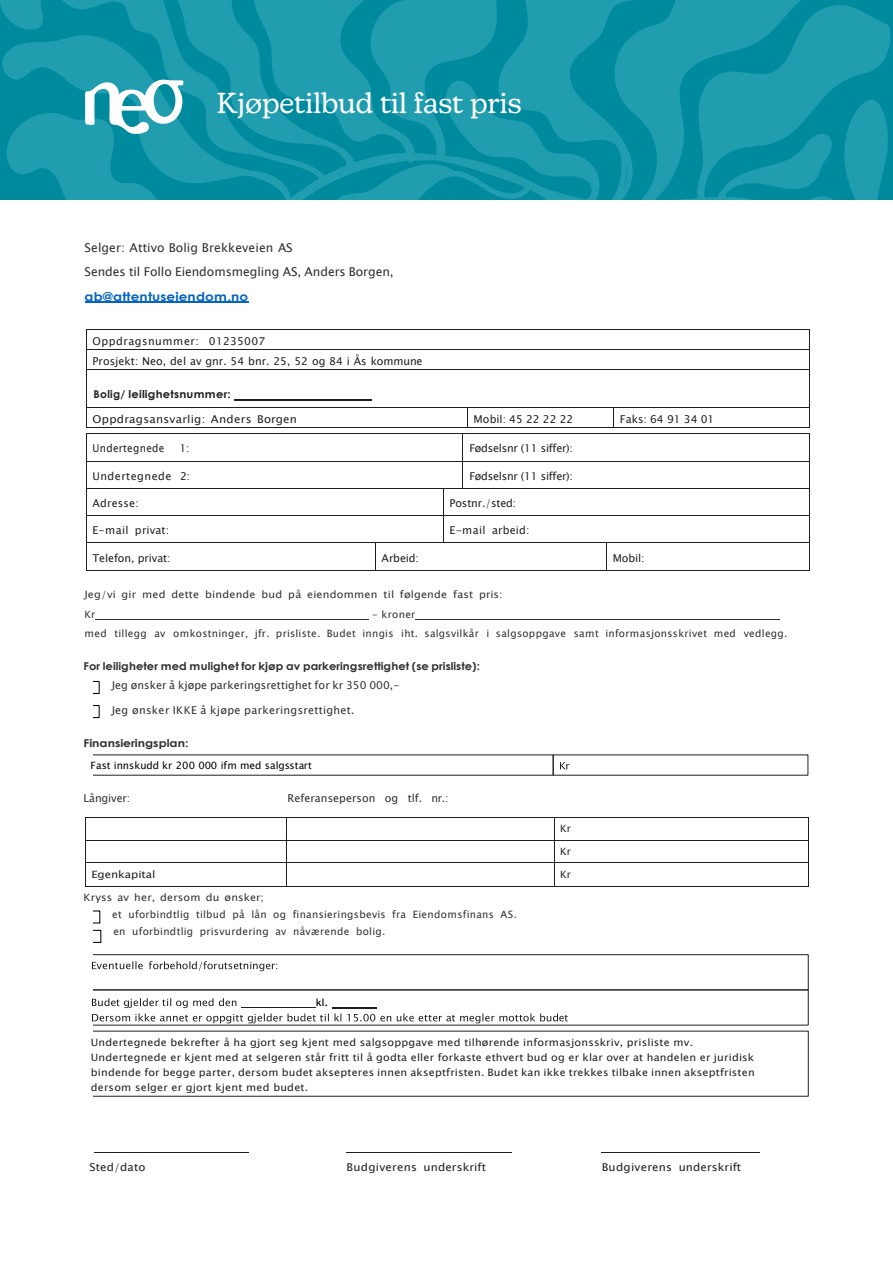
<style>
.page{position:relative;width:893px;height:1263px;background:#fff}
.page>*{position:absolute;margin:0;border:0;box-sizing:border-box;transform-origin:0 0}
.t1{font:28.5px "New Kansas";color:#fff}
.t2{font:12.15px/23.7px "Lucida Sans Unicode";letter-spacing:-.005em;color:#323031}
.t3{font:700 12.15px "Century Gothic";letter-spacing:.015em;color:#0563c1;scale:1.12 1}
.t4{font:10.8px/20.2px "Lucida Sans Unicode";letter-spacing:.01em;color:#231f20}
.t5{font:700 10.8px/19.5px "Century Gothic";letter-spacing:.005em;color:#323031;scale:1.07 1}
.t6{font:10.8px "Lucida Sans Unicode";letter-spacing:.01em;color:#231f20;scale:1.07 1}
.t7{font:10.8px "Lucida Sans Unicode";letter-spacing:.02em;color:#323031}
.t8{font:10.8px "Lucida Sans Unicode";letter-spacing:-.02em;color:#231f20}
.t9{font:10.8px "Lucida Sans Unicode";letter-spacing:-.01em;color:#231f20}
.t10{font:700 10.8px "Century Gothic";letter-spacing:.025em;color:#231f20}
.t11{font:700 10.8px "Century Gothic";letter-spacing:.005em;color:#323031;scale:1.13 1}
.t12{font:10.8px "Lucida Sans Unicode";letter-spacing:.045em;color:#231f20}
.t13{font:10.8px "Lucida Sans Unicode";letter-spacing:.03em;color:#231f20;scale:.93 1}
.t14{font:10.8px "Lucida Sans Unicode";letter-spacing:-.01em;color:#323031}
.t15{font:10.8px "Lucida Sans Unicode";letter-spacing:.01em;color:#231f20;scale:.93 1}
.t16{font:10.05px/15.1px "Lucida Sans Unicode";letter-spacing:.02em;color:#231f20;scale:1.07 1}
.t17{font:10.05px/17.2px "Lucida Sans Unicode";letter-spacing:.03em;color:#323031;scale:1.07 1}
.t18{font:10.05px/19.5px "Lucida Sans Unicode";letter-spacing:.03em;color:#323031}
.t19{font:10.05px "Lucida Sans Unicode";color:#000}
.t20{font:10.05px "Lucida Sans Unicode";letter-spacing:-.005em;color:#231f20;scale:1.14 1}
.t21{font:10.05px "Lucida Sans Unicode";letter-spacing:.02em;color:#231f20}
.s1{font-family:"Lucida Sans Unicode";font-weight:400}
</style>
<div class="page">
<svg style="left:0;top:1px;width:893px;height:199px;fill:#219db0"></svg>
<svg style="left:85px;top:79px;width:99px;height:57px"></svg>
<hr style="left:85px;top:302px;width:164px;height:1px;background:#0563c1">
<hr style="left:87px;top:329px;width:722px;height:1px;background:#231f20">
<hr style="left:87px;top:349px;width:722px;height:1px;background:#231f20">
<hr style="left:234px;top:399px;width:138px;height:1px;background:#221e1f">
<svg style="left:86px;top:329px;width:1px;height:41px"></svg>
<hr style="left:87px;top:369px;width:722px;height:1px;background:#231f20">
<svg style="left:809px;top:329px;width:1px;height:41px"></svg>
<hr style="left:86px;top:370px;width:1px;height:37px;background:#231f20">
<hr style="left:809px;top:370px;width:1px;height:37px;background:#231f20">
<hr style="left:87px;top:407px;width:380px;height:1px;background:#231f20">
<hr style="left:467px;top:407px;width:146px;height:1px;background:#231f20">
<hr style="left:614px;top:407px;width:195px;height:1px;background:#231f20">
<hr style="left:87px;top:427px;width:380px;height:1px;background:#231f20">
<hr style="left:467px;top:427px;width:146px;height:1px;background:#231f20">
<svg style="left:613px;top:407px;width:1px;height:21px"></svg>
<hr style="left:614px;top:427px;width:195px;height:1px;background:#231f20">
<hr style="left:87px;top:433px;width:376px;height:1px;background:#231f20">
<hr style="left:463px;top:433px;width:346px;height:1px;background:#231f20">
<hr style="left:87px;top:461px;width:376px;height:1px;background:#231f20">
<hr style="left:463px;top:461px;width:346px;height:1px;background:#231f20">
<hr style="left:87px;top:488px;width:356px;height:1px;background:#231f20">
<hr style="left:463px;top:488px;width:346px;height:1px;background:#231f20">
<hr style="left:87px;top:515px;width:356px;height:1px;background:#231f20">
<hr style="left:443px;top:515px;width:366px;height:1px;background:#231f20">
<hr style="left:87px;top:542px;width:288px;height:1px;background:#231f20">
<hr style="left:376px;top:542px;width:67px;height:1px;background:#231f20">
<svg style="left:443px;top:408px;width:25px;height:134px"></svg>
<hr style="left:443px;top:542px;width:163px;height:1px;background:#231f20">
<hr style="left:607px;top:542px;width:202px;height:1px;background:#231f20">
<svg style="left:86px;top:407px;width:1px;height:164px"></svg>
<hr style="left:87px;top:570px;width:288px;height:1px;background:#231f20">
<svg style="left:375px;top:542px;width:1px;height:29px"></svg>
<hr style="left:376px;top:570px;width:230px;height:1px;background:#231f20">
<svg style="left:606px;top:542px;width:1px;height:29px"></svg>
<hr style="left:607px;top:570px;width:202px;height:1px;background:#231f20">
<svg style="left:809px;top:407px;width:1px;height:164px"></svg>
<hr style="left:95px;top:619px;width:274px;height:1px;background:#312f30">
<hr style="left:416px;top:619px;width:364px;height:1px;background:#312f30">
<hr style="left:86px;top:817px;width:200px;height:1px;background:#231f20">
<hr style="left:287px;top:817px;width:267px;height:1px;background:#231f20">
<hr style="left:554px;top:817px;width:254px;height:1px;background:#231f20">
<hr style="left:86px;top:840px;width:200px;height:1px;background:#231f20">
<hr style="left:287px;top:840px;width:267px;height:1px;background:#231f20">
<hr style="left:554px;top:840px;width:254px;height:1px;background:#231f20">
<hr style="left:86px;top:863px;width:200px;height:1px;background:#231f20">
<hr style="left:287px;top:863px;width:267px;height:1px;background:#231f20">
<hr style="left:554px;top:863px;width:254px;height:1px;background:#231f20">
<svg style="left:85px;top:817px;width:1px;height:70px"></svg>
<hr style="left:86px;top:886px;width:200px;height:1px;background:#231f20">
<svg style="left:286px;top:817px;width:1px;height:70px"></svg>
<hr style="left:287px;top:886px;width:267px;height:1px;background:#231f20">
<svg style="left:554px;top:818px;width:1px;height:68px"></svg>
<hr style="left:554px;top:886px;width:254px;height:1px;background:#231f20">
<svg style="left:808px;top:817px;width:1px;height:70px"></svg>
<svg style="left:94px;top:681px;width:6px;height:13px"></svg>
<svg style="left:94px;top:705px;width:6px;height:13px"></svg>
<svg style="left:94px;top:930px;width:7px;height:13px"></svg>
<svg style="left:94px;top:910px;width:6px;height:13px"></svg>
<svg style="left:560px;top:762px;width:9px;height:7px"></svg>
<svg style="left:94px;top:754px;width:459px;height:21px"></svg>
<svg style="left:92px;top:954px;width:717px;height:71px"></svg>
<svg style="left:94px;top:1031px;width:715px;height:65px"></svg>
<hr style="left:94px;top:1152px;width:154px;height:1px;background:#221e1f">
<hr style="left:347px;top:1152px;width:165px;height:1px;background:#221e1f">
<hr style="left:602px;top:1152px;width:158px;height:1px;background:#221e1f">
<p class="t1" style="left:217px;top:86px;width:306px">Kjøpetilbud til fast pris</p>
<p class="t2" style="left:85px;top:236px;width:311px">Selger: Attivo Bolig Brekkeveien AS<br>Sendes til Follo Eiendomsmegling AS, Anders Borgen,</p>
<p class="t3" style="left:85px;top:287px;width:148px">ab@attentuseiendom.no</p>
<p class="t4" style="left:93px;top:331px;width:332px">Oppdragsnummer: 01235007<br>Prosjekt: Neo, del av gnr. 54 bnr. 25, 52 og 84 i Ås kommune</p>
<p class="t10" style="left:94px;top:386px;width:139px">Bolig/ leilighetsnummer:</p>
<p class="t6" style="left:93px;top:410px;width:193px">Oppdragsansvarlig: Anders Borgen</p>
<p class="t4" style="left:474px;top:409px;width:101px">Mobil: 45 22 22 22</p>
<p class="t4" style="left:620px;top:409px;width:96px">Faks: 64 91 34 01</p>
<p class="t13" style="left:93px;top:440px;width:79px">Undertegnede</p>
<p class="t15" style="left:180px;top:440px;width:12px">1:</p>
<p class="t8" style="left:469px;top:440px;width:105px">Fødselsnr (11 siffer):</p>
<p class="t12" style="left:92px;top:467px;width:99px">Undertegnede 2:</p>
<p class="t8" style="left:469px;top:467px;width:105px">Fødselsnr (11 siffer):</p>
<p class="t4" style="left:92px;top:493px;width:48px">Adresse:</p>
<p class="t9" style="left:450px;top:495px;width:68px">Postnr./sted:</p>
<p class="t4" style="left:92px;top:520px;width:78px">E-mail privat:</p>
<p class="t4" style="left:449px;top:520px;width:82px">E-mail arbeid:</p>
<p class="t9" style="left:92px;top:549px;width:80px">Telefon, privat:</p>
<p class="t4" style="left:382px;top:548px;width:39px">Arbeid:</p>
<p class="t4" style="left:613px;top:548px;width:33px">Mobil:</p>
<p class="t17" style="left:85px;top:584px;width:392px;line-height:20.2px">Jeg/vi gir med dette bindende bud på eiendommen til følgende fast pris:<br>Kr</p>
<p class="t18" style="left:85px;top:605px;width:704px;text-indent:288px">- kroner<br>med tillegg av omkostninger, jfr. prisliste. Budet inngis iht. salgsvilkår i salgsoppgave samt informasjonsskrivet med vedlegg.</p>
<p class="t5" style="left:112px;top:656px;width:346px;text-indent:-28px">For leiligheter med mulighet for kjøp av parkeringsrettighet (se prisliste):<br><span class="s1">Jeg ønsker å kjøpe parkeringsrettighet for kr 350 000,-</span></p>
<p class="t7" style="left:112px;top:701px;width:244px">Jeg ønsker IKKE å kjøpe parkeringsrettighet.</p>
<p class="t11" style="left:83px;top:735px;width:94px">Finansieringsplan:</p>
<p class="t19" style="left:91px;top:758px;width:223px">Fast innskudd kr 200 000 ifm med salgsstart</p>
<p class="t14" style="left:83px;top:790px;width:48px">Långiver:</p>
<p class="t7" style="left:287px;top:790px;width:163px">Referanseperson og tlf. nr.:</p>
<p class="t21" style="left:560px;top:820px;width:12px">Kr</p>
<p class="t21" style="left:560px;top:843px;width:12px">Kr</p>
<p class="t20" style="left:91px;top:866px;width:58px">Egenkapital</p>
<p class="t21" style="left:560px;top:866px;width:12px">Kr</p>
<p class="t17" style="left:112px;top:888px;width:380px;text-indent:-29px">Kryss av her, dersom du ønsker;<br>et uforbindtlig tilbud på lån og finansieringsbevis fra Eiendomsfinans AS. en uforbindtlig prisvurdering av nåværende bolig.</p>
<p class="t16" style="left:91px;top:1035px;width:622px">Undertegnede bekrefter å ha gjort seg kjent med salgsoppgave med tilhørende informasjonsskriv, prisliste mv.<br>Undertegnede er kjent med at selgeren står fritt til å godta eller forkaste ethvert bud og er klar over at handelen er juridisk bindende for begge parter, dersom budet aksepteres innen akseptfristen. Budet kan ikke trekkes tilbake innen akseptfristen dersom selger er gjort kjent med budet.</p>
<p class="t6" style="left:90px;top:1158px;width:54px">Sted/dato</p>
<p class="t6" style="left:347px;top:1158px;width:132px">Budgiverens underskrift</p>
<p class="t6" style="left:602px;top:1158px;width:132px">Budgiverens underskrift</p>
</div>
